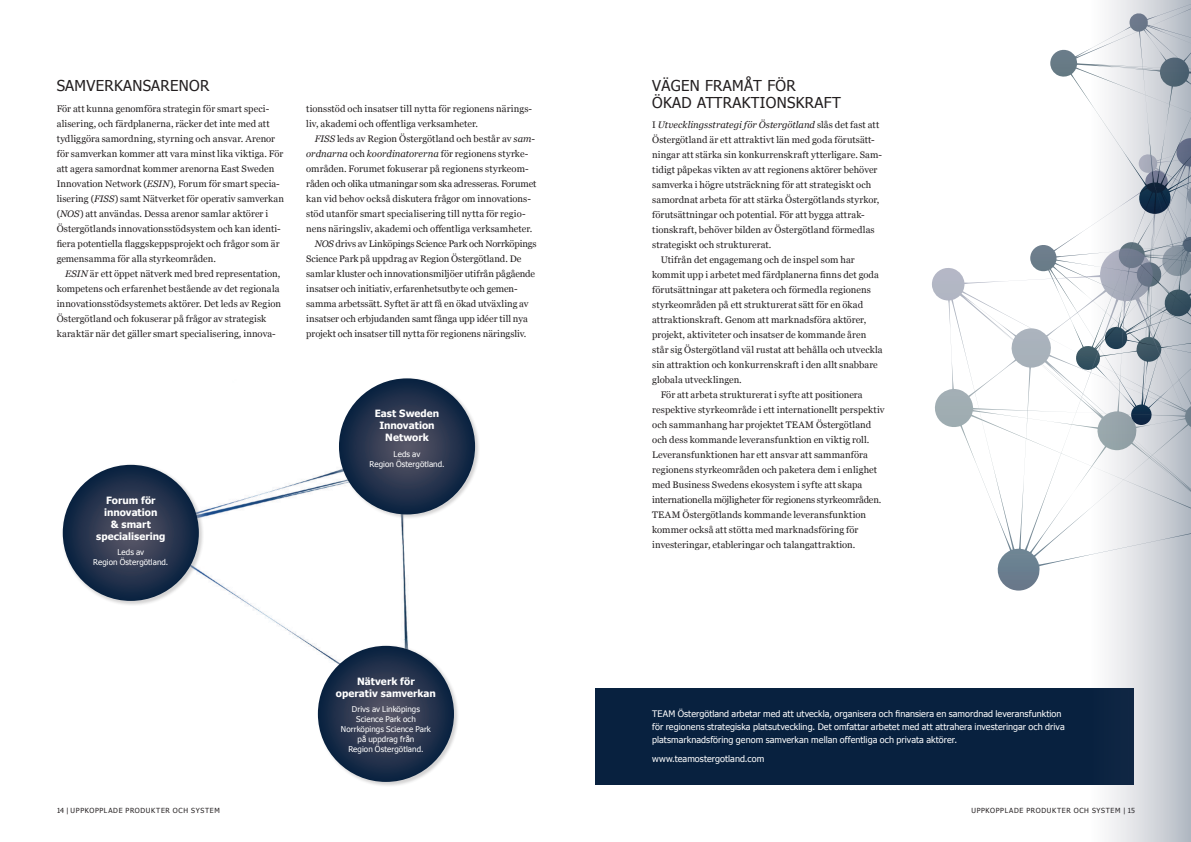
<style>
.page{position:relative;width:1191px;height:842px;background:#fff}
.page>*{position:absolute;margin:0;border:0;box-sizing:border-box;transform-origin:0 0}
.t1{font:15px "Tahoma";letter-spacing:.02em;color:#231f20}
.t2{font:700 10px/12px "Tahoma";color:#fff;text-align:center}
.t3{font:9.5px/15px "Georgia";letter-spacing:.005em;color:#231f20}
.t4{font:9.5px "Georgia";letter-spacing:-.02em;color:#231f20}
.t5{font:italic 9.5px "Georgia";color:#231f20}
.t6{font:9px/13px "Tahoma";letter-spacing:.005em;color:#fff}
.t7{font:8px/10px "Tahoma";letter-spacing:.01em;color:#fff;text-align:center}
.t8{font:7px "Tahoma";letter-spacing:.095em;color:#231f20}
.s1{font-style:italic}
.s2{font-style:normal}
</style>
<div class="page">
<img style="left:210px;top:473px;width:198px;height:170px">
<div style="left:328px;top:367px;width:158px;height:158px;background:#fff"></div>
<svg style="left:339px;top:378px;width:136px;height:136px;background:#27354e"></svg>
<svg style="left:63px;top:465px;width:136px;height:136px;background:#27344e"></svg>
<div style="left:307px;top:635px;width:158px;height:158px;background:#fff"></div>
<svg style="left:318px;top:646px;width:136px;height:136px;background:#27344e"></svg>
<div style="left:595px;top:688px;width:539px;height:97px;background:#08213f"></div>
<svg style="left:935px;top:0;width:256px;height:842px"></svg>
<h1 class="t1" style="left:57px;top:75px;width:154px">SAMVERKANSARENOR</h1>
<p class="t3" style="left:57px;top:101px;width:214px">För att kunna genomföra strategin för smart speci-</p>
<p class="t3" style="left:57px;top:116px;width:229px">alisering, och färdplanerna, räcker det inte med att tydliggöra samordning, styrning och ansvar. Arenor för samverkan kommer att vara minst lika viktiga. För att agera samordnat kommer arenorna East Sweden Innovation Network (<span class="s1">ESIN</span>), Forum för smart specia&shy;lisering (<span class="s1">FISS</span>) samt Nätverket för operativ samverkan (<span class="s1">NOS</span>) att användas. Dessa arenor samlar aktörer i Östergötlands innovationsstödsystem och kan identi&shy;fiera potentiella flaggskeppsprojekt och frågor som är gemensamma för alla styrkeområden.</p>
<p class="t3" style="left:57px;top:266px;width:226px;text-indent:9px"><span class="s1">ESIN</span> är ett öppet nätverk med bred representation, kompetens och erfarenhet bestående av det regionala innovationsstödsystemets aktörer. Det leds av Region Östergötland och fokuserar på frågor av strategisk karaktär när det gäller smart specialisering, innova-</p>
<p class="t3" style="left:306px;top:101px;width:227px">tionsstöd och insatser till nytta för regionens närings&shy;liv, akademi och offentliga verksamheter.</p>
<p class="t3" style="left:315px;top:131px;width:221px"><span class="s1">FISS</span> leds av Region Östergötland och består av <span class="s1">sam-</span></p>
<p class="t5" style="left:306px;top:147px;width:223px">ordnarna <span class="s2">och</span> koordinatorerna <span class="s2">för regionens styrke-</span></p>
<p class="t3" style="left:306px;top:161px;width:223px">områden. Forumet fokuserar på regionens styrkeom-</p>
<p class="t3" style="left:306px;top:176px;width:232px">råden och olika utmaningar som ska adresseras. Forumet</p>
<p class="t3" style="left:306px;top:191px;width:226px">kan vid behov också diskutera frågor om innovations-</p>
<p class="t3" style="left:306px;top:206px;width:221px">stöd utanför smart specialisering till nytta för regio-</p>
<p class="t3" style="left:306px;top:221px;width:228px">nens näringsliv, akademi och offentliga verksamheter.</p>
<p class="t4" style="left:315px;top:237px;width:223px"><span class="s1">NOS</span> drivs av Linköpings Science Park och Norrköpings</p>
<p class="t3" style="left:306px;top:251px;width:217px">Science Park på uppdrag av Region Östergötland. De</p>
<p class="t3" style="left:306px;top:266px;width:230px">samlar kluster och innovationsmiljöer utifrån pågående</p>
<p class="t3" style="left:306px;top:281px;width:213px">insatser och initiativ, erfarenhetsutbyte och gemen-</p>
<p class="t3" style="left:306px;top:296px;width:224px">samma arbetssätt. Syftet är att få en ökad utväxling av</p>
<p class="t3" style="left:306px;top:311px;width:223px">insatser och erbjudanden samt fånga upp idéer till nya</p>
<p class="t3" style="left:306px;top:326px;width:222px">projekt och insatser till nytta för regionens näringsliv.</p>
<p class="t2" style="left:96px;top:493px;width:71px">Forum för innovation<br>&amp; smart specialisering</p>
<p class="t7" style="left:93px;top:547px;width:77px">Leds av<br>Region Östergötland.</p>
<p class="t2" style="left:375px;top:407px;width:66px">East Sweden<br>Innovation<br>Network</p>
<p class="t7" style="left:369px;top:449px;width:77px">Leds av<br>Region Östergötland.</p>
<h1 class="t1" style="left:652px;top:75px;width:145px">VÄGEN FRAMÅT FÖR</h1>
<h1 class="t1" style="left:652px;top:92px;width:190px">ÖKAD ATTRAKTIONSKRAFT</h1>
<p class="t5" style="left:652px;top:117px;width:228px"><span class="s2">I</span> Utvecklingsstrategi för Östergötland <span class="s2">slås det fast att</span></p>
<p class="t3" style="left:652px;top:131px;width:224px">Östergötland är ett attraktivt län med goda förutsätt-</p>
<p class="t3" style="left:652px;top:146px;width:231px">ningar att stärka sin konkurrenskraft ytterligare. Sam-</p>
<p class="t3" style="left:652px;top:161px;width:227px">tidigt påpekas vikten av att regionens aktörer behöver</p>
<p class="t3" style="left:652px;top:176px;width:221px">samverka i högre utsträckning för att strategiskt och</p>
<p class="t3" style="left:652px;top:191px;width:229px">samordnat arbeta för att stärka Östergötlands styrkor,</p>
<p class="t3" style="left:652px;top:206px;width:214px">förutsättningar och potential. För att bygga attrak-</p>
<p class="t3" style="left:652px;top:221px;width:224px">tionskraft, behöver bilden av Östergötland förmedlas</p>
<p class="t3" style="left:652px;top:236px;width:121px">strategiskt och strukturerat.</p>
<p class="t3" style="left:660px;top:251px;width:196px">Utifrån det engagemang och de inspel som har</p>
<p class="t3" style="left:652px;top:266px;width:228px">kommit upp i arbetet med färdplanerna finns det goda</p>
<p class="t3" style="left:652px;top:281px;width:220px">förutsättningar att paketera och förmedla regionens</p>
<p class="t3" style="left:652px;top:296px;width:212px">styrkeområden på ett strukturerat sätt för en ökad</p>
<p class="t3" style="left:652px;top:311px;width:216px">attraktionskraft. Genom att marknadsföra aktörer,</p>
<p class="t3" style="left:652px;top:326px;width:216px">projekt, aktiviteter och insatser de kommande åren</p>
<p class="t3" style="left:652px;top:341px;width:232px">står sig Östergötland väl rustat att behålla och utveckla</p>
<p class="t3" style="left:652px;top:356px;width:227px">sin attraktion och konkurrenskraft i den allt snabbare</p>
<p class="t3" style="left:652px;top:371px;width:91px">globala utvecklingen.</p>
<p class="t3" style="left:660px;top:387px;width:203px">För att arbeta strukturerat i syfte att positionera</p>
<p class="t3" style="left:652px;top:402px;width:234px">respektive styrkeområde i ett internationellt perspektiv</p>
<p class="t3" style="left:652px;top:417px;width:221px">och sammanhang har projektet TEAM Östergötland</p>
<p class="t3" style="left:652px;top:432px;width:219px">och dess kommande leveransfunktion en viktig roll.</p>
<p class="t3" style="left:652px;top:447px;width:217px">Leveransfunktionen har ett ansvar att sammanföra</p>
<p class="t3" style="left:652px;top:462px;width:226px">regionens styrkeområden och paketera dem i enlighet</p>
<p class="t3" style="left:652px;top:477px;width:211px">med Business Swedens ekosystem i syfte att skapa</p>
<p class="t4" style="left:652px;top:492px;width:231px">internationella möjligheter för regionens styrkeområden.</p>
<p class="t3" style="left:652px;top:507px;width:215px">TEAM Östergötlands kommande leveransfunktion</p>
<p class="t3" style="left:652px;top:522px;width:208px">kommer också att stötta med marknadsföring för</p>
<p class="t3" style="left:652px;top:537px;width:205px">investeringar, etableringar och talangattraktion.</p>
<p class="t2" style="left:336px;top:674px;width:101px">Nätverk för operativ samverkan</p>
<p class="t7" style="left:341px;top:704px;width:91px">Drivs av Linköpings<br>Science Park och<br>Norrköpings Science Park på uppdrag från<br>Region Östergötland.</p>
<p class="t6" style="left:652px;top:707px;width:414px">TEAM Östergötland arbetar med att utveckla, organisera och finansiera en samordnad leveransfunktion för regionens strategiska platsutveckling. Det omfattar arbetet med att attrahera investeringar och driva platsmarknadsföring genom samverkan mellan offentliga och privata aktörer.</p>
<p class="t6" style="left:652px;top:752px;width:113px">www.teamostergotland.com</p>
<p class="t8" style="left:57px;top:806px;width:165px">14 | UPPKOPPLADE PRODUKTER OCH SYSTEM</p>
<p class="t8" style="left:971px;top:806px;width:165px">UPPKOPPLADE PRODUKTER OCH SYSTEM | 15</p>
</div>
